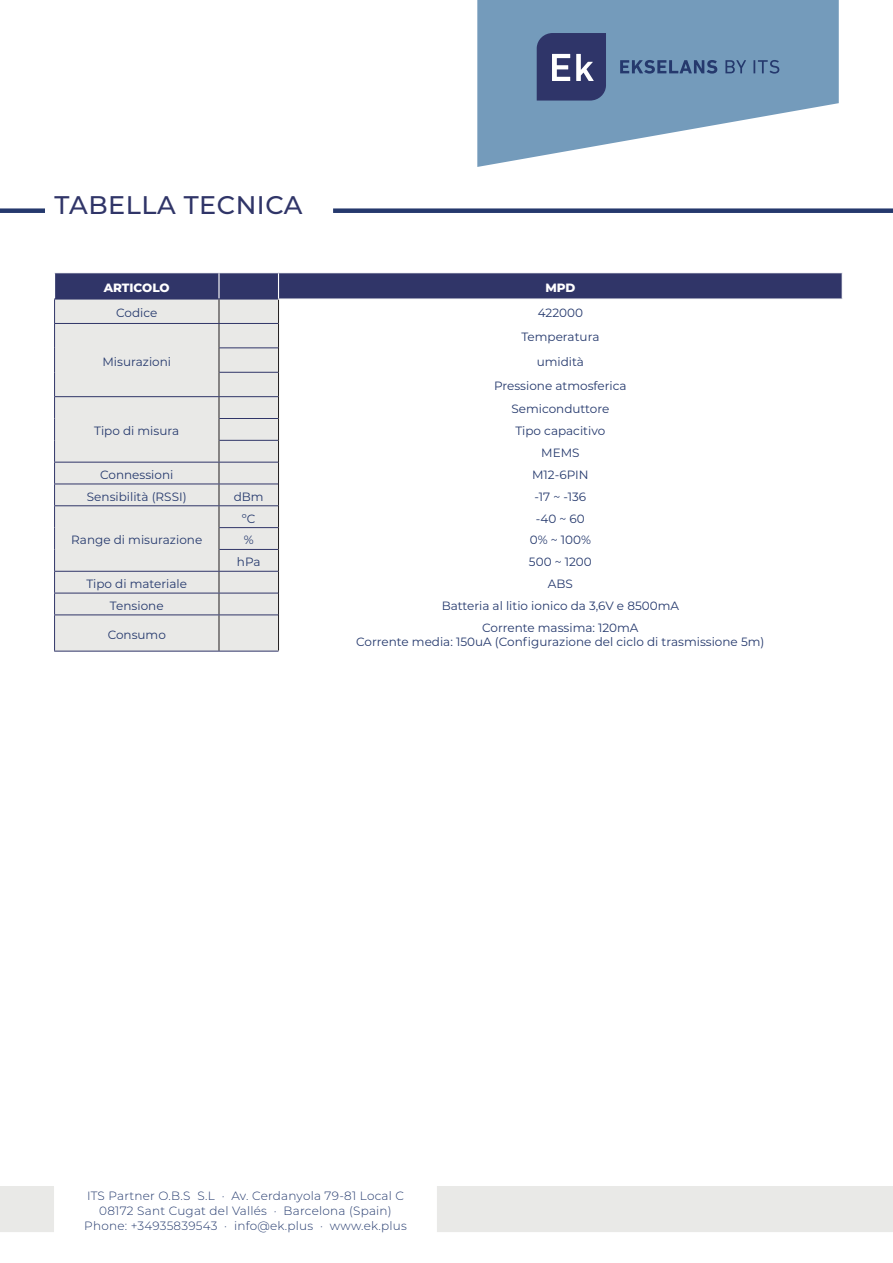
<style>
.page{position:relative;width:893px;height:1263px;background:#fff}
.page>*{position:absolute;margin:0;border:0;box-sizing:border-box;transform-origin:0 0}
.t1{font:500 25.5px "Montserrat";letter-spacing:.02em;color:#303568}
.t2{font:12px/14.4px "Montserrat";color:#25396d;text-align:center}
.t3{font:300 12px/15px "Montserrat";letter-spacing:.02em;color:#23396d;text-align:center}
.t4{font:800 12px "Montserrat";color:#fff}
</style>
<div class="page">
<div style="left:0;top:208px;width:45px;height:5px;background:#25396d"></div>
<div style="left:333px;top:208px;width:560px;height:5px;background:#25396d"></div>
<svg style="left:477px;top:0;width:362px;height:167px;fill:#749bbb"></svg>
<svg style="left:537px;top:33px;width:69px;height:68px;background:#484e7c"></svg>
<svg style="left:620px;top:60px;width:97px;height:14px"></svg>
<svg style="left:725px;top:60px;width:21px;height:13px"></svg>
<svg style="left:753px;top:60px;width:26px;height:14px"></svg>
<div style="left:0;top:1186px;width:54px;height:46px;background:#e9e9e7"></div>
<div style="left:437px;top:1186px;width:456px;height:46px;background:#e9e9e7"></div>
<div style="left:55px;top:615px;width:224px;height:36px;background:#e9e9e7"></div>
<hr style="left:54px;top:615px;width:1px;height:36px;background:#303568">
<svg style="left:54px;top:273px;width:789px;height:342px"></svg>
<hr style="left:219px;top:615px;width:1px;height:36px;background:#231f20">
<hr style="left:278px;top:615px;width:1px;height:35px;background:#231f20">
<hr style="left:54px;top:323px;width:165px;height:1px;background:#303568">
<hr style="left:219px;top:323px;width:59px;height:1px;background:#303568">
<hr style="left:54px;top:396px;width:165px;height:1px;background:#303568">
<hr style="left:219px;top:347px;width:59px;height:1px;background:#303568">
<hr style="left:219px;top:372px;width:59px;height:1px;background:#303568">
<hr style="left:219px;top:396px;width:59px;height:1px;background:#303568">
<hr style="left:219px;top:418px;width:59px;height:1px;background:#303568">
<hr style="left:219px;top:440px;width:59px;height:1px;background:#303568">
<hr style="left:54px;top:462px;width:165px;height:1px;background:#303568">
<hr style="left:219px;top:462px;width:59px;height:1px;background:#303568">
<hr style="left:54px;top:484px;width:165px;height:1px;background:#303568">
<hr style="left:219px;top:484px;width:59px;height:1px;background:#303568">
<hr style="left:54px;top:505px;width:165px;height:1px;background:#303568">
<hr style="left:219px;top:505px;width:59px;height:1px;background:#303568">
<hr style="left:54px;top:571px;width:165px;height:1px;background:#303568">
<hr style="left:219px;top:527px;width:59px;height:1px;background:#303568">
<hr style="left:219px;top:549px;width:59px;height:1px;background:#303568">
<hr style="left:219px;top:571px;width:59px;height:1px;background:#303568">
<hr style="left:54px;top:593px;width:165px;height:1px;background:#303568">
<hr style="left:219px;top:593px;width:59px;height:1px;background:#303568">
<hr style="left:54px;top:614px;width:165px;height:1px;background:#303568">
<hr style="left:219px;top:614px;width:59px;height:1px;background:#303568">
<hr style="left:54px;top:651px;width:165px;height:1px;background:#303568">
<hr style="left:219px;top:651px;width:60px;height:1px;background:#303568">
<p class="t1" style="left:55px;top:187px;width:249px">TABELLA TECNICA</p>
<p class="t4" style="left:104px;top:279px;width:68px">ARTICOLO</p>
<p class="t4" style="left:545px;top:279px;width:32px">MPD</p>
<p class="t2" style="left:116px;top:305px;width:43px">Codice</p>
<p class="t2" style="left:538px;top:305px;width:47px">422000</p>
<p class="t2" style="left:102px;top:354px;width:70px">Misurazioni</p>
<p class="t2" style="left:521px;top:330px;width:80px">Temperatura</p>
<p class="t2" style="left:537px;top:354px;width:49px">umidità</p>
<p class="t2" style="left:494px;top:378px;width:134px">Pressione atmosferica</p>
<p class="t2" style="left:94px;top:423px;width:86px">Tipo di misura</p>
<p class="t2" style="left:511px;top:401px;width:99px">Semiconduttore</p>
<p class="t2" style="left:515px;top:423px;width:91px">Tipo capacitivo</p>
<p class="t2" style="left:541px;top:445px;width:40px">MEMS</p>
<p class="t2" style="left:100px;top:467px;width:75px">Connessioni</p>
<p class="t2" style="left:532px;top:467px;width:58px">M12-6PIN</p>
<p class="t2" style="left:87px;top:489px;width:101px">Sensibilità (RSSI)</p>
<p class="t2" style="left:234px;top:489px;width:31px">dBm</p>
<p class="t2" style="left:534px;top:489px;width:53px">-17 ~ -136</p>
<p class="t2" style="left:71px;top:532px;width:132px">Range di misurazione</p>
<p class="t2" style="left:242px;top:511px;width:15px">ºC</p>
<p class="t2" style="left:536px;top:511px;width:50px">-40 ~ 60</p>
<p class="t2" style="left:244px;top:532px;width:11px">%</p>
<p class="t2" style="left:530px;top:532px;width:63px">0% ~ 100%</p>
<p class="t2" style="left:237px;top:554px;width:25px">hPa</p>
<p class="t2" style="left:529px;top:554px;width:64px">500 ~ 1200</p>
<p class="t2" style="left:87px;top:576px;width:102px">Tipo di materiale</p>
<p class="t2" style="left:548px;top:576px;width:27px">ABS</p>
<p class="t2" style="left:110px;top:598px;width:55px">Tensione</p>
<p class="t2" style="left:442px;top:598px;width:239px">Batteria al litio ionico da 3,6V e 8500mA</p>
<p class="t2" style="left:108px;top:627px;width:60px">Consumo</p>
<p class="t2" style="left:356px;top:620px;width:410px">Corrente massima: 120mA<br>Corrente media: 150uA (Configurazione del ciclo di trasmissione 5m)</p>
<p class="t3" style="left:84px;top:1187px;width:324px">ITS Partner O.B.S S.L · Av. Cerdanyola 79-81 Local C<br>08172 Sant Cugat del Vallés · Barcelona (Spain)<br>Phone: +34935839543 · info@ek.plus · www.ek.plus</p>
</div>
